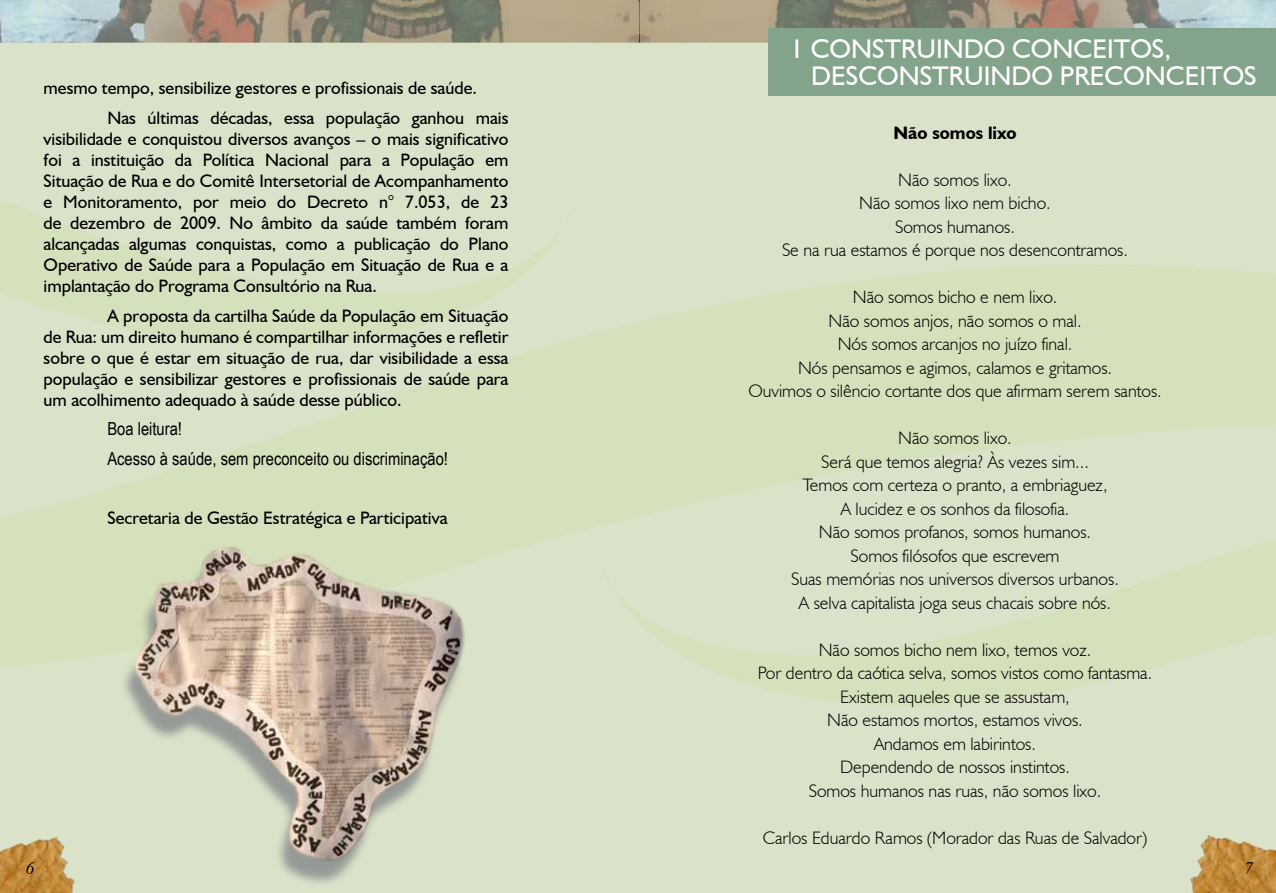
<style>
.page{position:relative;width:1276px;height:893px;background:#fff}
.page>*{position:absolute;margin:0;border:0;box-sizing:border-box;transform-origin:0 0}
.t1{font:27px/27px "Humanist 521 BT";color:#fff}
.t2{font:italic 27px "Angsana New";color:#000}
.t3{font:18px/21px "Humanist 521 BT";color:#000;text-align:justify}
.t4{font:300 18px/23.5px "Humanist 521 BT";color:#000;text-align:center}
.t5{font:18px/29.5px "Arial Narrow";color:#000}
.t6{font:700 18px "Humanist 521 BT";color:#000}
</style>
<div class="page">
<svg style="left:1193px;top:95px;width:83px;height:736px;background:#d8e1c4"></svg>
<svg style="left:640px;top:0;width:636px;height:43px;background:#a29b8a"></svg>
<svg style="left:0;top:0;width:639px;height:43px;background:#a09b8b"></svg>
<img style="left:0;top:833px;width:88px;height:60px">
<img style="left:1176px;top:831px;width:100px;height:62px">
<div style="left:768px;top:28px;width:508px;height:67px;background:#83a38a"></div>
<div style="left:119px;top:558px;width:347px;height:330px;background:#808285;opacity:.75"></div>
<img style="left:126px;top:538px;width:345px;height:327px">
<p class="t3" style="left:107px;top:73px;width:402px;line-height:29.5px;text-indent:-64px">mesmo tempo, sensibilize gestores e profissionais de saúde.<br>Nas últimas décadas, essa população ganhou mais</p>
<p class="t3" style="left:44px;top:128px;width:466px">visibilidade e conquistou diversos avanços – o mais significativo foi a instituição da Política Nacional para a População em Situação de Rua e do Comitê Intersetorial de Acompanhamento e Monitoramento, por meio do Decreto n° 7.053, de 23 de dezembro de 2009. No âmbito da saúde também foram alcançadas algumas conquistas, como a publicação do Plano Operativo de Saúde para a População em Situação de Rua e a implantação do Programa Consultório na Rua.</p>
<p class="t3" style="left:44px;top:305px;width:466px;text-indent:64px">A proposta da cartilha Saúde da População em Situação de Rua: um direito humano é compartilhar informações e refletir sobre o que é estar em situação de rua, dar visibilidade a essa população e sensibilizar gestores e profissionais de saúde para um acolhimento adequado à saúde desse público.</p>
<p class="t5" style="left:107px;top:413px;width:342px">Boa leitura!<br>Acesso à saúde, sem preconceito ou discriminação!</p>
<p class="t3" style="left:107px;top:507px;width:341px">Secretaria de Gestão Estratégica e Participativa</p>
<h1 class="t1" style="left:811px;top:35px;width:447px;text-indent:-21px">1 CONSTRUINDO CONCEITOS,<br>DESCONSTRUINDO PRECONCEITOS</h1>
<p class="t6" style="left:893px;top:121px;width:125px">Não somos lixo</p>
<p class="t4" style="left:782px;top:167px;width:347px">Não somos lixo.<br>Não somos lixo nem bicho.<br>Somos humanos.<br>Se na rua estamos é porque nos desencontramos.</p>
<p class="t4" style="left:748px;top:285px;width:415px">Não somos bicho e nem lixo.<br>Não somos anjos, não somos o mal.<br>Nós somos arcanjos no juízo final.<br>Nós pensamos e agimos, calamos e gritamos.<br>Ouvimos o silêncio cortante dos que afirmam serem santos.</p>
<p class="t4" style="left:791px;top:426px;width:329px">Não somos lixo.<br>Será que temos alegria? Às vezes sim...<br>Temos com certeza o pranto, a embriaguez,<br>A lucidez e os sonhos da filosofia.<br>Não somos profanos, somos humanos.<br>Somos filósofos que escrevem<br>Suas memórias nos universos diversos urbanos.<br>A selva capitalista joga seus chacais sobre nós.</p>
<p class="t4" style="left:758px;top:638px;width:396px">Não somos bicho nem lixo, temos voz.<br>Por dentro da caótica selva, somos vistos como fantasma.<br>Existem aqueles que se assustam,<br>Não estamos mortos, estamos vivos.<br>Andamos em labirintos.<br>Dependendo de nossos instintos.<br>Somos humanos nas ruas, não somos lixo.</p>
<p class="t4" style="left:763px;top:826px;width:385px">Carlos Eduardo Ramos (Morador das Ruas de Salvador)</p>
<h1 class="t2" style="left:26px;top:849px;width:10px">6</h1>
<h1 class="t2" style="left:1244px;top:849px;width:10px">7</h1>
</div>
